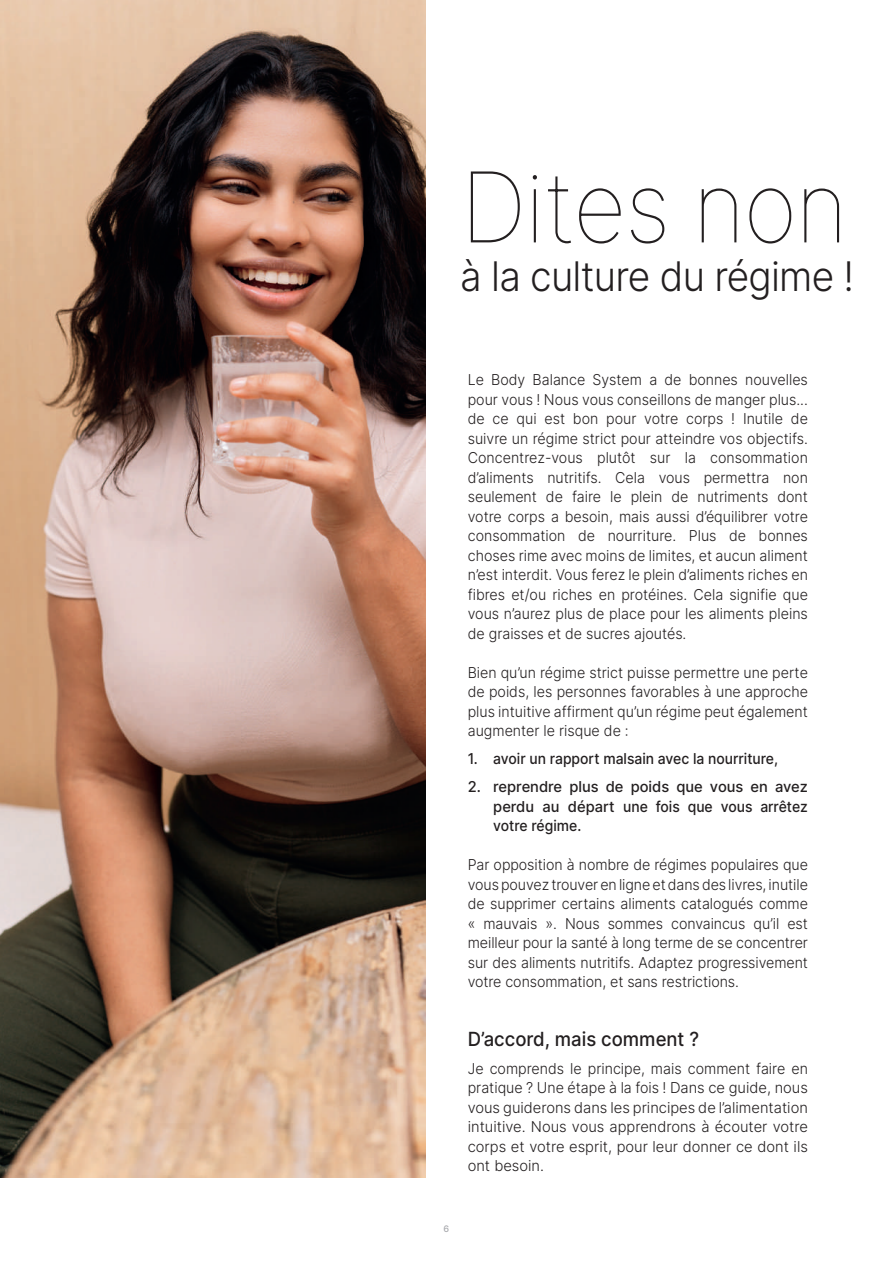
<style>
.page{position:relative;width:893px;height:1263px;background:#fff}
.page>*{position:absolute;margin:0;border:0;box-sizing:border-box;transform-origin:0 0}
.t1{font:100 97.5px "Inter";letter-spacing:-.02em;color:#231f20;scale:.95 1}
.t2{font:300 40.8px "Inter";letter-spacing:-.02em;color:#231f20;scale:.95 1}
.t3{font:500 19.5px "Inter";color:#231f20;scale:.95 1}
.t4{font:300 15px/19.5px "Inter";color:#231f20;text-align:justify;scale:.95 1}
.t5{font:500 15px/19.5px "Inter";color:#231f20;text-align:justify}
.t6{font:500 15px "Inter";color:#231f20;scale:.93 1}
.t7{font:500 9px "Inter";color:#a8a9ad}
</style>
<div class="page">
<img style="left:0;top:0;width:425px;height:1178px">
<h1 class="t1" style="left:460px;top:136px;width:410px">Dites non</h1>
<h2 class="t2" style="left:460px;top:247px;width:416px">à la culture du régime !</h2>
<p class="t4" style="left:468px;top:370px;width:360px">Le Body Balance System a de bonnes nouvelles pour vous ! Nous vous conseillons de manger plus... de ce qui est bon pour votre corps ! Inutile de suivre un régime strict pour atteindre vos objectifs.<br>Concentrez-vous plutôt sur la consommation d’aliments nutritifs. Cela vous permettra non seulement de faire le plein de nutriments dont votre corps a besoin, mais aussi d’équilibrer votre consommation de nourriture. Plus de bonnes choses rime avec moins de limites, et aucun aliment n’est interdit. Vous ferez le plein d’aliments riches en fibres et/ou riches en protéines. Cela signifie que vous n’aurez plus de place pour les aliments pleins de graisses et de sucres ajoutés.</p>
<p class="t4" style="left:468px;top:662px;width:360px">Bien qu’un régime strict puisse permettre une perte de poids, les personnes favorables à une approche plus intuitive affirment qu’un régime peut également augmenter le risque de :</p>
<p class="t6" style="left:468px;top:748px;width:335px">1. avoir un rapport malsain avec la nourriture,</p>
<p class="t5" style="left:493px;top:777px;width:316px;text-indent:-25px">2. reprendre plus de poids que vous en avez perdu au départ une fois que vous arrêtez votre régime.</p>
<p class="t4" style="left:468px;top:855px;width:360px">Par opposition à nombre de régimes populaires que vous pouvez trouver en ligne et dans des livres, inutile de supprimer certains aliments catalogués comme « mauvais ». Nous sommes convaincus qu’il est meilleur pour la santé à long terme de se concentrer sur des aliments nutritifs. Adaptez progressivement votre consommation, et sans restrictions.</p>
<h3 class="t3" style="left:468px;top:1025px;width:245px">D’accord, mais comment ?</h3>
<p class="t4" style="left:468px;top:1058px;width:360px">Je comprends le principe, mais comment faire en pratique ? Une étape à la fois ! Dans ce guide, nous vous guiderons dans les principes de l’alimentation intuitive. Nous vous apprendrons à écouter votre corps et votre esprit, pour leur donner ce dont ils ont besoin.</p>
<p class="t7" style="left:444px;top:1222px;width:7px">6</p>
</div>
